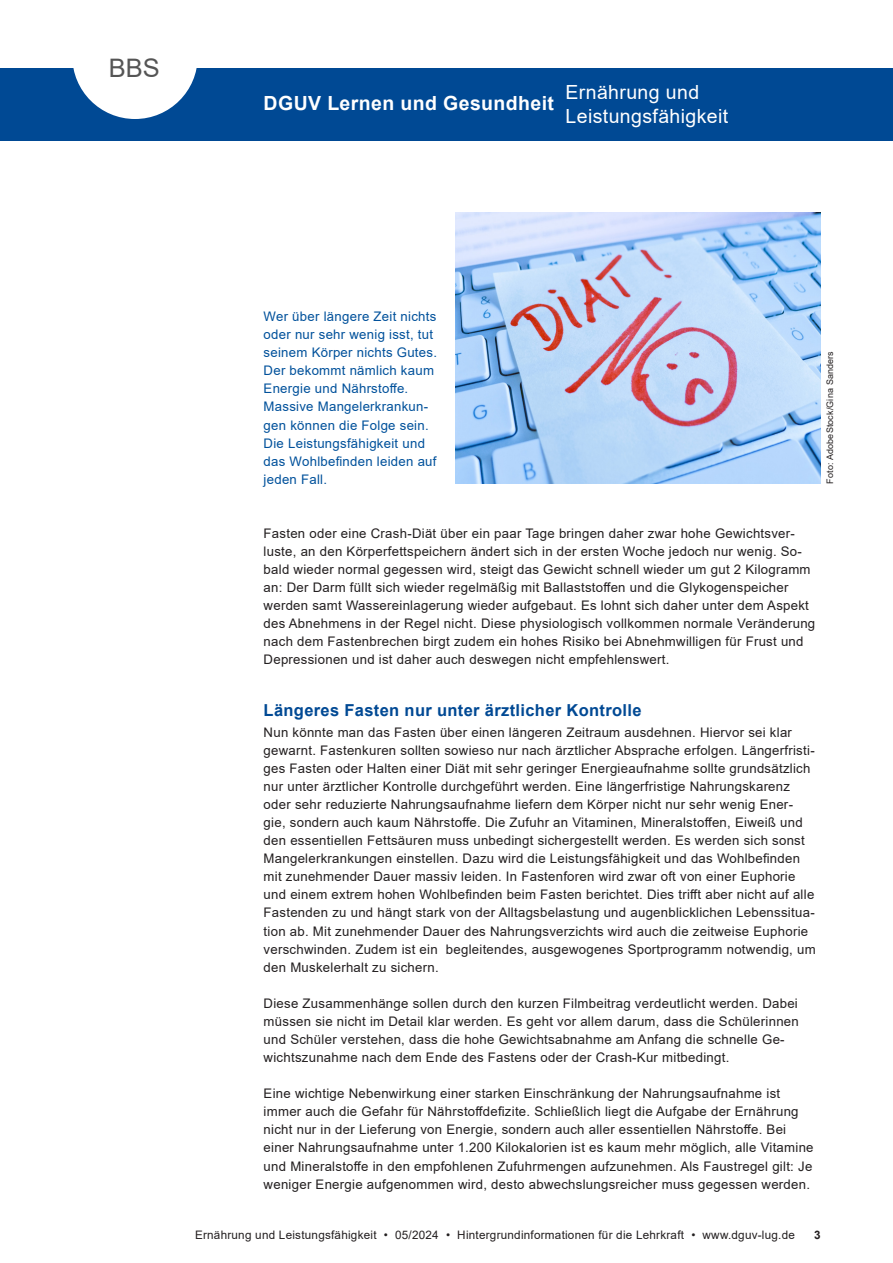
<style>
.page{position:relative;width:893px;height:1263px;background:#fff}
.page>*{position:absolute;margin:0;border:0;box-sizing:border-box;transform-origin:0 0}
.t1{font:25.5px "Arial";color:#555}
.t2{font:19.5px/23.4px "Arial";letter-spacing:.02em;color:#fff}
.t3{font:700 19.5px "Arial";letter-spacing:.02em;color:#fff}
.Zwischenueberschrift{font:700 16.5px "Arial";letter-spacing:.02em;color:#004994}
.Fliesstext{font:13.2px/18px "Arial";letter-spacing:.02em;color:#231f20}
.Bildunterschrift{font:13.2px/18px "Arial";letter-spacing:.02em;color:#01519b}
.t4{font:11.7px "Arial";letter-spacing:.02em;color:#231f20}
.t5{font:700 11.7px "Arial";color:#231f20}
.Bildnachweis{font:9px "Arial";letter-spacing:.015em;color:#231f20}
</style>
<div class="page">
<div style="left:0;top:68px;width:893px;height:72px;background:#004994"></div>
<svg style="left:73px;top:68px;width:124px;height:51px"></svg>
<img style="left:455px;top:213px;width:366px;height:271px">
<h1 class="t1" style="left:109px;top:50px;width:53px">BBS</h1>
<h2 class="t3" style="left:264px;top:89px;width:292px">DGUV Lernen und Gesundheit</h2>
<h2 class="t2" style="left:566px;top:81px;width:164px">Ernährung und<br>Leistungsfähigkeit</h2>
<p class="Bildunterschrift" style="left:264px;top:307px;width:175px">Wer über längere Zeit nichts oder nur sehr wenig isst, tut seinem Körper nichts Gutes.<br>Der bekommt nämlich kaum<br>Energie und Nährstoffe.<br>Massive Mangelerkrankun&shy;gen können die Folge sein.<br>Die Leistungsfähigkeit und das Wohlbefinden leiden auf jeden Fall.</p>
<p class="Bildnachweis" style="left:824px;top:483px;width:134px;rotate:-90deg">Foto: AdobeStock/Gina Sanders</p>
<p class="Fliesstext" style="left:264px;top:524px;width:533px">Fasten oder eine Crash-Diät über ein paar Tage bringen daher zwar hohe Gewichtsver-</p>
<p class="Fliesstext" style="left:264px;top:542px;width:553px">luste, an den Körperfettspeichern ändert sich in der ersten Woche jedoch nur wenig. So&shy;bald wieder normal gegessen wird, steigt das Gewicht schnell wieder um gut 2 Kilogramm an: Der Darm füllt sich wieder regelmäßig mit Ballaststoffen und die Glykogenspeicher werden samt Wassereinlagerung wieder aufgebaut. Es lohnt sich daher unter dem Aspekt des Abnehmens in der Regel nicht. Diese physiologisch vollkommen normale Veränderung nach dem Fastenbrechen birgt zudem ein hohes Risiko bei Abnehmwilligen für Frust und Depressionen und ist daher auch deswegen nicht empfehlenswert.</p>
<p class="Zwischenueberschrift" style="left:264px;top:698px;width:379px">Längeres Fasten nur unter ärztlicher Kontrolle</p>
<p class="Fliesstext" style="left:264px;top:723px;width:554px">Nun könnte man das Fasten über einen längeren Zeitraum ausdehnen. Hiervor sei klar gewarnt. Fastenkuren sollten sowieso nur nach ärztlicher Absprache erfolgen. Längerfristi&shy;ges Fasten oder Halten einer Diät mit sehr geringer Energieaufnahme sollte grundsätzlich nur unter ärztlicher Kontrolle durchgeführt werden. Eine längerfristige Nahrungskarenz oder sehr reduzierte Nahrungsaufnahme liefern dem Körper nicht nur sehr wenig Ener&shy;gie, sondern auch kaum Nährstoffe. Die Zufuhr an Vitaminen, Mineralstoffen, Eiweiß und den essentiellen Fettsäuren muss unbedingt sichergestellt werden. Es werden sich sonst Mangelerkrankungen einstellen. Dazu wird die Leistungsfähigkeit und das Wohlbefinden mit zunehmender Dauer massiv leiden. In Fastenforen wird zwar oft von einer Euphorie und einem extrem hohen Wohlbefinden beim Fasten berichtet. Dies trifft aber nicht auf alle Fastenden zu und hängt stark von der Alltagsbelastung und augenblicklichen Lebenssitua&shy;tion ab. Mit zunehmender Dauer des Nahrungsverzichts wird auch die zeitweise Euphorie verschwinden. Zudem ist ein begleitendes, ausgewogenes Sportprogramm notwendig, um den Muskelerhalt zu sichern.</p>
<p class="Fliesstext" style="left:264px;top:994px;width:537px">Diese Zusammenhänge sollen durch den kurzen Filmbeitrag verdeutlicht werden. Dabei müssen sie nicht im Detail klar werden. Es geht vor allem darum, dass die Schülerinnen und Schüler verstehen, dass die hohe Gewichtsabnahme am Anfang die schnelle Ge&shy;wichtszunahme nach dem Ende des Fastens oder der Crash-Kur mitbedingt.</p>
<p class="Fliesstext" style="left:264px;top:1084px;width:551px">Eine wichtige Nebenwirkung einer starken Einschränkung der Nahrungsaufnahme ist immer auch die Gefahr für Nährstoffdefizite. Schließlich liegt die Aufgabe der Ernährung nicht nur in der Lieferung von Energie, sondern auch aller essentiellen Nährstoffe. Bei einer Nahrungsaufnahme unter 1.200 Kilokalorien ist es kaum mehr möglich, alle Vitamine und Mineralstoffe in den empfohlenen Zufuhrmengen aufzunehmen. Als Faustregel gilt: Je weniger Energie aufgenommen wird, desto abwechslungsreicher muss gegessen werden.</p>
<p class="t4" style="left:195px;top:1227px;width:601px">Ernährung und Leistungsfähigkeit • 05/2024 • Hintergrundinformationen für die Lehrkraft • www.dguv-lug.de</p>
<p class="t5" style="left:814px;top:1227px;width:8px">3</p>
</div>
